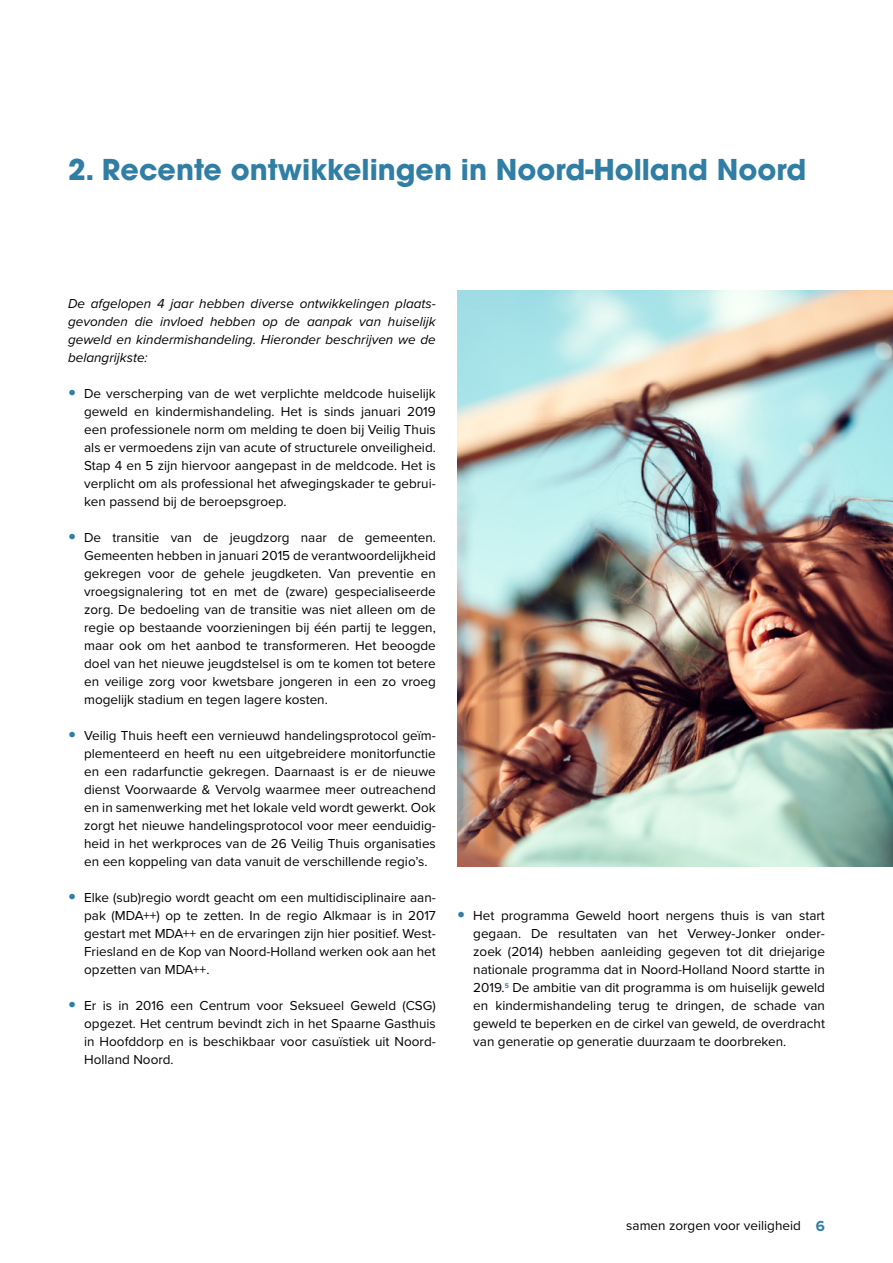
<style>
.page{position:relative;width:893px;height:1263px;background:#fff}
.page>*{position:absolute;margin:0;border:0;box-sizing:border-box;transform-origin:0 0}
.t1{font:700 28.5px "ITC Avant Garde Pro";color:#317ea5}
.t2{font:13.5px/18px "Proxima Nova";color:#000;text-align:justify}
.t3{font:italic 13.5px/18px "Proxima Nova";color:#000;text-align:justify}
.s1{font-family:"Proxima Nova Extrabld";font-size:22.5px;color:#317ea5}
.s2{font-weight:700;font-size:15px;color:#317ea5}
</style>
<div class="page">
<img style="left:457px;top:290px;width:436px;height:576px">
<h1 class="t1" style="left:68px;top:151px;width:740px">2. Recente ontwikkelingen in Noord-Holland Noord</h1>
<p class="t3" style="left:68px;top:294px;width:369px">De afgelopen 4 jaar hebben diverse ontwikkelingen plaats&shy;gevonden die invloed hebben op de aanpak van huiselijk geweld en kindermishandeling. Hieronder beschrijven we de belangrijkste:</p>
<p class="t2" style="left:84px;top:384px;width:353px;text-indent:-16px"><span class="s1">•</span> De verscherping van de wet verplichte meldcode huiselijk geweld en kindermishandeling. Het is sinds januari 2019 een professionele norm om melding te doen bij Veilig Thuis als er vermoedens zijn van acute of structurele onveiligheid.<br>Stap 4 en 5 zijn hiervoor aangepast in de meldcode. Het is verplicht om als professional het afwegingskader te gebrui&shy;ken passend bij de beroepsgroep.</p>
<p class="t2" style="left:84px;top:528px;width:353px;text-indent:-16px"><span class="s1">•</span> De transitie van de jeugdzorg naar de gemeenten.<br>Gemeenten hebben in januari 2015 de verantwoordelijkheid gekregen voor de gehele jeugdketen. Van preventie en vroegsignalering tot en met de (zware) gespecialiseerde zorg. De bedoeling van de transitie was niet alleen om de regie op bestaande voorzieningen bij één partij te leggen, maar ook om het aanbod te transformeren. Het beoogde doel van het nieuwe jeugdstelsel is om te komen tot betere en veilige zorg voor kwetsbare jongeren in een zo vroeg mogelijk stadium en tegen lagere kosten.</p>
<p class="t2" style="left:84px;top:726px;width:353px;text-indent:-16px"><span class="s1">•</span> Veilig Thuis heeft een vernieuwd handelingsprotocol geïm&shy;plementeerd en heeft nu een uitgebreidere monitorfunctie en een radarfunctie gekregen. Daarnaast is er de nieuwe dienst Voorwaarde &amp; Vervolg waarmee meer outreachend en in samenwerking met het lokale veld wordt gewerkt. Ook zorgt het nieuwe handelingsprotocol voor meer eenduidig&shy;heid in het werkproces van de 26 Veilig Thuis organisaties en een koppeling van data vanuit de verschillende regio’s.</p>
<p class="t2" style="left:84px;top:888px;width:353px;text-indent:-16px"><span class="s1">•</span> Elke (sub)regio wordt geacht om een multidisciplinaire aan&shy;pak (MDA++) op te zetten. In de regio Alkmaar is in 2017 gestart met MDA++ en de ervaringen zijn hier positief. West-Friesland en de Kop van Noord-Holland werken ook aan het opzetten van MDA++.</p>
<p class="t2" style="left:84px;top:996px;width:353px;text-indent:-16px"><span class="s1">•</span> Er is in 2016 een Centrum voor Seksueel Geweld (CSG) opgezet. Het centrum bevindt zich in het Spaarne Gasthuis in Hoofddorp en is beschikbaar voor casuïstiek uit Noord-Holland Noord.</p>
<p class="t2" style="left:473px;top:906px;width:353px;text-indent:-16px"><span class="s1">•</span> Het programma Geweld hoort nergens thuis is van start gegaan. De resultaten van het Verwey-Jonker onder&shy;zoek (2014) hebben aanleiding gegeven tot dit driejarige nationale programma dat in Noord-Holland Noord startte in 2019.<sup>5</sup> De ambitie van dit programma is om huiselijk geweld en kindermishandeling terug te dringen, de schade van geweld te beperken en de cirkel van geweld, de overdracht van generatie op generatie duurzaam te doorbreken.</p>
<p class="t2" style="left:626px;top:1216px;width:200px">samen zorgen voor veiligheid <span class="s2">6</span></p>
</div>
